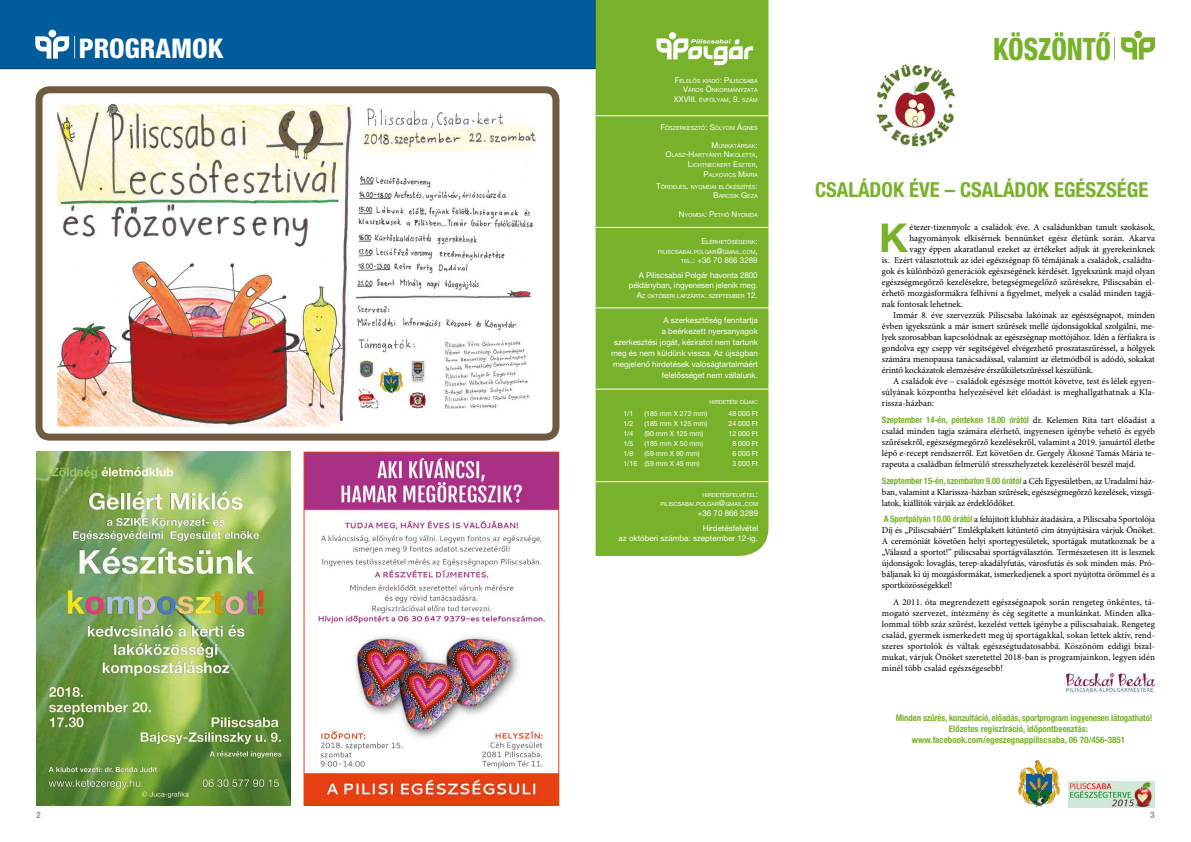
<style>
.page{position:relative;width:1191px;height:842px;background:#fff}
.page>*{position:absolute;margin:0;border:0;box-sizing:border-box;transform-origin:0 0}
.t1{font:700 39.8px "Helvetica Neue LT Pro";color:#78b22b}
.t2{font:800 condensed 30.9px "Helvetica Neue LT Pro";color:#78b22b;scale:.88 1}
.t3{font:800 condensed 27.1px "Helvetica Neue LT Pro";color:#fff}
.t4{font:700 condensed 20.7px "Helvetica Neue LT Pro";color:#78b22b}
.t5{font:9px/11px "Minion Pro";letter-spacing:-.005em;color:#000;text-align:justify}
.t6{font:700 condensed 9px "Helvetica Neue LT Pro";letter-spacing:-.01em;color:#78b22b}
.t7{font:800 condensed 9px "Helvetica Neue LT Pro";color:#9d9d9c}
.t8{font:800 condensed 9px "Helvetica Neue LT Pro";color:#98989b}
.t9{font:8px/11px "Helvetica Neue LT Pro";color:#fff;text-align:right}
.t10{font:8px "Helvetica Neue LT Pro";color:#fff}
.t11{font:7px "Helvetica Neue LT Pro";color:#fff}
.t12{font:5.6px/9.6px "Helvetica Neue LT Pro";color:#fff;text-align:right}
.s1{font-size:8px}
.s2{font-size:5.6px}
.s3{font-style:inherit}
.s4{font-family:"Minion Pro";font-weight:400;font-stretch:normal;color:#000}
.s5{font-family:"Helvetica Neue LT Pro";font-weight:700;font-stretch:condensed;color:#78b22b}
</style>
<div class="page">
<div style="left:0;top:0;width:595px;height:69px;background:#005c9a"></div>
<svg style="left:1114px;top:37px;width:1px;height:22px"></svg>
<div style="left:595px;top:0;width:173px;height:556px;background:#78b22b"></div>
<div style="left:669px;top:32px;width:7px;height:7px;background:#fff;border-radius:50%"></div>
<svg style="left:656px;top:38px;width:97px;height:27px"></svg>
<hr style="left:595px;top:115px;width:173px;height:1px;background:#fff">
<hr style="left:595px;top:389px;width:179px;height:1px;background:#fff">
<hr style="left:595px;top:307px;width:174px;height:1px;background:#fff">
<hr style="left:595px;top:227px;width:173px;height:1px;background:#fff">
<hr style="left:595px;top:481px;width:173px;height:1px;background:#fff">
<div style="left:1134px;top:31px;width:8px;height:7px;background:#78b22b;border-radius:50%"></div>
<svg style="left:1121px;top:37px;width:34px;height:23px"></svg>
<img style="left:876px;top:63px;width:82px;height:84px">
<div style="left:48px;top:30px;width:8px;height:7px;background:#fff;border-radius:50%"></div>
<img style="left:36px;top:452px;width:255px;height:354px">
<img style="left:305px;top:454px;width:252px;height:350px">
<div style="left:303px;top:452px;width:256px;height:354px;border:1px solid #e73f12"></div>
<img style="left:1017px;top:758px;width:43px;height:49px">
<img style="left:1065px;top:670px;width:90px;height:24px">
<svg style="left:35px;top:36px;width:40px;height:23px"></svg>
<img style="left:43px;top:94px;width:508px;height:339px">
<div style="left:35px;top:86px;width:524px;height:355px;border:7px solid #6f5b3f;border-radius:11px"></div>
<img style="left:1068px;top:781px;width:87px;height:26px">
<h3 class="t3" style="left:79px;top:31px;width:146px">PROGRAMOK</h3>
<p class="t12" style="left:674px;top:76px;width:85px"><span class="s1">F</span>ELELŐS KIADÓ<span class="s1">: P</span>ILISCSABA<br><span class="s1">V</span>ÁROS <span class="s1">Ö</span>NKORMÁNYZATA<br><span class="s1">XXVIII .</span> ÉVFOLYAM<span class="s1">, 9.</span> SZÁM</p>
<p class="t12" style="left:660px;top:123px;width:99px"><span class="s1">F</span>ŐSZERKESZTŐ<span class="s1">: S</span>ÓLYOM <span class="s1">Á</span>GNES</p>
<p class="t12" style="left:665px;top:141px;width:94px"><span class="s1">M</span> UNKATÁRSAK<span class="s1">:<br>O</span>LASZ<span class="s1">-H</span> ARTYÁNYI <span class="s1">N</span> IKOLETTA<span class="s1">,<br>L</span>ICHTNECKERT <span class="s1">E</span>SZTER<span class="s1">,<br>P</span>ALKOVICS <span class="s1">M</span> ÁRIA</p>
<p class="t12" style="left:656px;top:182px;width:103px"><span class="s1">T</span>ÖRDELÉS<span class="s1">,</span> NYOMDAI ELŐKÉSZÍTÉS<span class="s1">:<br>B</span>ARCSIK <span class="s1">G</span>ÉZA</p>
<p class="t12" style="left:678px;top:211px;width:81px"><span class="s1">N</span>YOMDA<span class="s1">: P</span>ETHŐ <span class="s1">N</span>YOMDA</p>
<p class="t12" style="left:658px;top:237px;width:101px"><span class="s1">E</span>LÉRHETŐSÉGEINK<span class="s1">:<br></span>PILISCSABAI<span class="s1">.</span>POLGAR<span class="s1">@</span>GMAIL<span class="s1">.</span>COM<span class="s1">,</span></p>
<p class="t9" style="left:639px;top:253px;width:120px;line-height:15.3px"><span class="s2">TEL</span><span class="s3">.:</span> +36 70 866 3289<br>A Piliscsabai Polgár havonta 2800</p>
<p class="t9" style="left:628px;top:280px;width:131px">példányban, ingyenesen jelenik meg.</p>
<p class="t12" style="left:637px;top:291px;width:122px"><span class="s1">A</span>Z OKTÓBERI LAPZÁRTA<span class="s1">:</span> SZEPTEMBER <span class="s1">12.</span></p>
<p class="t9" style="left:611px;top:315px;width:148px">A szerkesztőség fenntartja<br>a beérkezett nyersanyagok<br>szerkesztési jogát, kéziratot nem tartunk meg és nem küldünk vissza. Az újságban megjelenő hirdetések valóságtartalmáért felelősséget nem vállalunk.</p>
<p class="t12" style="left:709px;top:397px;width:50px">HIRDETÉSI DÍJAK<span class="s1">:</span></p>
<p class="t11" style="left:623px;top:410px;width:12px">1/1</p>
<p class="t11" style="left:644px;top:410px;width:64px">(185 mm X 272 mm)</p>
<p class="t11" style="left:728px;top:410px;width:31px">48 000 Ft</p>
<p class="t11" style="left:623px;top:420px;width:12px">1/2</p>
<p class="t11" style="left:644px;top:420px;width:64px">(185 mm X 125 mm)</p>
<p class="t11" style="left:728px;top:420px;width:31px">24 000 Ft</p>
<p class="t11" style="left:623px;top:430px;width:12px">1/4</p>
<p class="t11" style="left:644px;top:430px;width:61px">(90 mm X 125 mm)</p>
<p class="t11" style="left:728px;top:430px;width:31px">12 000 Ft</p>
<p class="t11" style="left:623px;top:440px;width:12px">1/5</p>
<p class="t11" style="left:644px;top:440px;width:61px">(185 mm X 50 mm)</p>
<p class="t11" style="left:732px;top:440px;width:27px">8 000 Ft</p>
<p class="t11" style="left:623px;top:450px;width:12px">1/8</p>
<p class="t11" style="left:644px;top:450px;width:57px">(59 mm X 90 mm)</p>
<p class="t11" style="left:732px;top:450px;width:27px">6 000 Ft</p>
<p class="t11" style="left:623px;top:460px;width:78px">1/16 (59 mm X 45 mm)</p>
<p class="t11" style="left:732px;top:460px;width:27px">3 000 Ft</p>
<p class="t12" style="left:660px;top:490px;width:99px">HIRDETÉSFELVÉTEL<span class="s1">:<br></span>PILISCSABAI<span class="s1">.</span>POLGAR<span class="s1">@</span>GMAIL<span class="s1">.</span>COM</p>
<p class="t10" style="left:697px;top:508px;width:62px">+36 70 866 3289</p>
<p class="t9" style="left:618px;top:523px;width:141px;line-height:9.6px">Hirdetésfelvétel<br>az októberi számba: szeptember 12-ig.</p>
<h2 class="t2" style="left:993px;top:30px;width:135px">KÖSZÖNTŐ</h2>
<h3 class="t4" style="left:815px;top:177px;width:335px">CSALÁDOK ÉVE – CSALÁDOK EGÉSZSÉGE</h3>
<h1 class="t1" style="left:879px;top:213px;width:30px">K</h1>
<p class="t5" style="left:909px;top:222px;width:247px">étezer-tizennyolc a családok éve. A családunkban tanult szokások,</p>
<p class="t5" style="left:909px;top:233px;width:247px">hagyományok elkísérnek bennünket egész életünk során. Akarva</p>
<p class="t5" style="left:909px;top:244px;width:247px">vagy éppen akaratlanul ezeket az értékeket adjuk át gyerekeinknek</p>
<p class="t5" style="left:882px;top:255px;width:274px">is. Ezért választottuk az idei egészségnap fő témájának a családok, családta-</p>
<p class="t5" style="left:882px;top:266px;width:274px">gok és különböző generációk egészségének kérdését. Igyekszünk majd olyan</p>
<p class="t5" style="left:882px;top:277px;width:274px">egészségmegőrző kezelésekre, betegségmegelőző szűrésekre, Piliscsabán el-</p>
<p class="t5" style="left:882px;top:288px;width:274px">érhető mozgásformákra felhívni a figyelmet, melyek a család minden tagjá-</p>
<p class="t5" style="left:882px;top:299px;width:82px">nak fontosak lehetnek.</p>
<p class="t5" style="left:893px;top:310px;width:263px">Immár 8. éve szervezzük Piliscsaba lakóinak az egészségnapot, minden</p>
<p class="t5" style="left:882px;top:321px;width:274px">évben igyekszünk a már ismert szűrések mellé újdonságokkal szolgálni, me-</p>
<p class="t5" style="left:882px;top:332px;width:274px">lyek szorosabban kapcsolódnak az egészségnap mottójához. Idén a férfiakra is</p>
<p class="t5" style="left:882px;top:343px;width:274px">gondolva egy csepp vér segítségével elvégezhető proszataszűréssel, a hölgyek</p>
<p class="t5" style="left:882px;top:354px;width:274px">számára menopausa tanácsadással, valamint az életmódból is adódó, sokakat</p>
<p class="t5" style="left:882px;top:365px;width:213px">érintő kockázatok elemzésére érszűkületszűréssel készülünk.</p>
<p class="t5" style="left:893px;top:376px;width:263px">A családok éve – családok egészsége mottót követve, test és lélek egyen-</p>
<p class="t5" style="left:882px;top:387px;width:274px">súlyának központba helyezésével két előadást is meghallgathatnak a Kla-</p>
<p class="t5" style="left:882px;top:398px;width:54px">rissza-házban:</p>
<p class="t6" style="left:882px;top:414px;width:274px">Szeptember 14-én, pénteken 18.00 órától <span class="s4">dr. Kelemen Rita tart előadást a</span></p>
<p class="t5" style="left:882px;top:426px;width:274px">család minden tagja számára elérhető, ingyenesen igénybe vehető és egyéb szűrésekről, egészségmegőrző kezelésekről, valamint a 2019. januártól életbe lépő e-recept rendszerről. Ezt követően dr. Gergely Ákosné Tamás Mária te&shy;rapeuta a családban felmerülő stresszhelyzetek kezeléséről beszél majd.</p>
<p class="t6" style="left:882px;top:475px;width:274px">Szeptember 15-én, szombaton 9.00 órától <span class="s4">a Céh Egyesületben, az Uradalmi ház-</span></p>
<p class="t5" style="left:882px;top:486px;width:274px">ban, valamint a Klarissza-házban szűrések, egészségmegőrző kezelések, vizsgá&shy;latok, kiállítók várják az érdeklődőket.</p>
<p class="t5" style="left:882px;top:514px;width:275px"><span class="s5">A Sportpályán 10.00 órától</span> a felújított klubház átadására, a Piliscsaba Sportolója Díj és „Piliscsabáért” Emlékplakett kitüntető cím átnyújtására várjuk Önöket.<br>A ceremóniát követően helyi sportegyesületek, sportágak mutatkoznak be a „Válaszd a sportot!” piliscsabai sportágválasztón. Természetesen itt is lesznek újdonságok: lovaglás, terep-akadályfutás, városfutás és sok minden más. Pró&shy;báljanak ki új mozgásformákat, ismerkedjenek a sport nyújtotta örömmel és a sportközösségekkel!</p>
<p class="t5" style="left:882px;top:597px;width:275px;text-indent:11px">A 2011. óta megrendezett egészségnapok során rengeteg önkéntes, tá&shy;mogató szervezet, intézmény és cég segítette a munkánkat. Minden alka&shy;lommal több száz szűrést, kezelést vettek igénybe a piliscsabaiak. Rengeteg család, gyermek ismerkedett meg új sportágakkal, sokan lettek aktív, rend&shy;szeres sportolók és váltak egészségtudatosabbá. Köszönöm eddigi bizal&shy;mukat, várjuk Önöket szeretettel 2018-ban is programjainkon, legyen idén minél több család egészségesebb!</p>
<p class="t6" style="left:896px;top:712px;width:258px">Minden szűrés, konzultáció, előadás, sportprogram ingyenesen látogatható!</p>
<p class="t6" style="left:949px;top:723px;width:141px">Előzetes regisztráció, időpontbeosztás:</p>
<p class="t6" style="left:912px;top:734px;width:215px">www.facebook.com/egeszegnappiliscsaba, 06 70/456-3851</p>
<p class="t7" style="left:36px;top:810px;width:6px">2</p>
<p class="t8" style="left:1150px;top:810px;width:6px">3</p>
</div>
